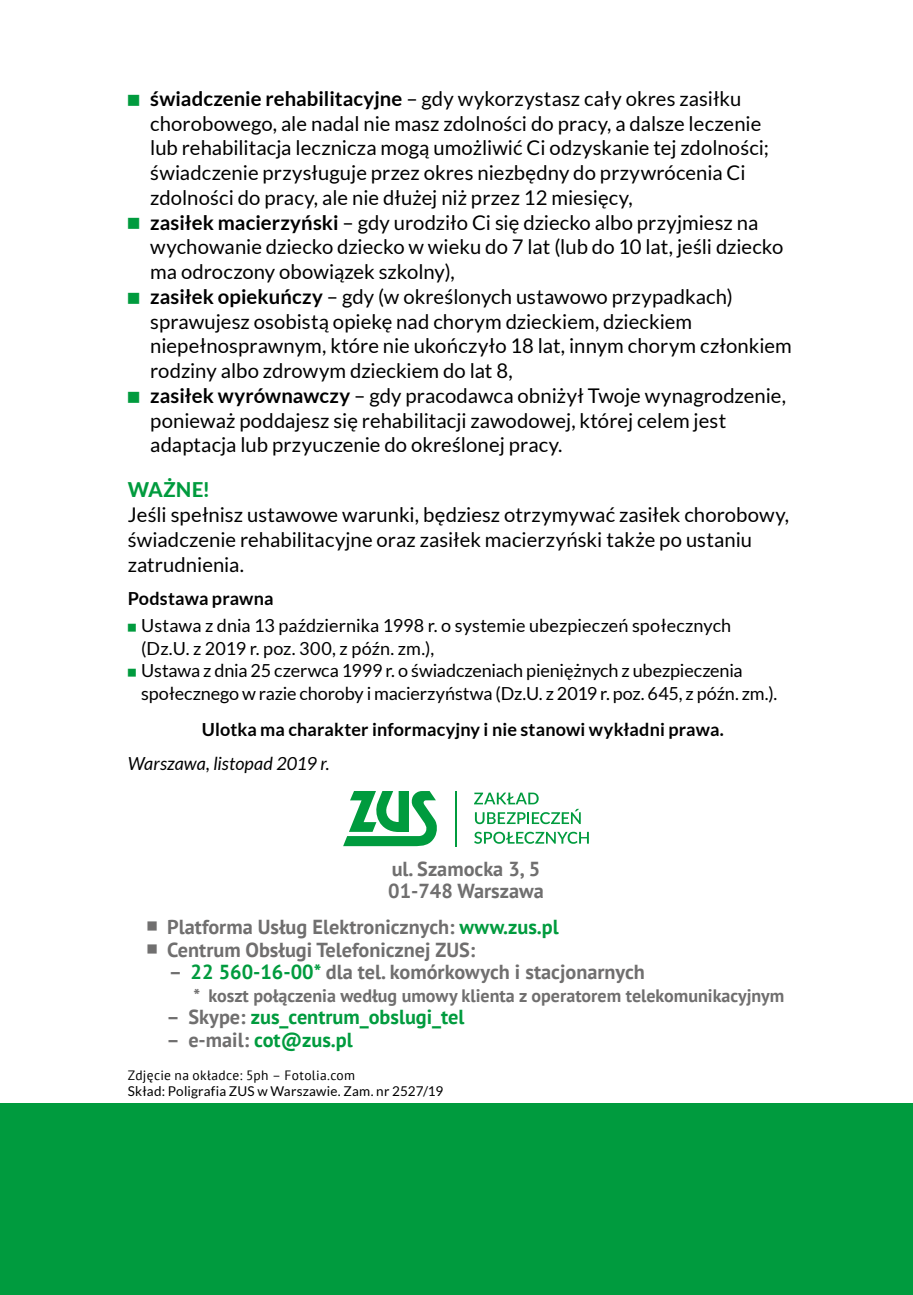
<style>
.page{position:relative;width:913px;height:1295px;background:#fff}
.page>*{position:absolute;margin:0;border:0;box-sizing:border-box;transform-origin:0 0}
.t1{font:20.25px/24.8px "Lato";color:#000}
.t2{font:700 20.25px/22.5px "PT Sans";color:#706f6f}
.t3{font:700 20.25px "PT Sans";color:#009b3e}
.t4{font:800 20.25px "Lato";letter-spacing:.01em;color:#009b3e}
.t5{font:18px/27px "Lato";color:#000}
.t6{font:700 18px "PT Sans";color:#706f6f}
.t7{font:700 18px "Lato";letter-spacing:.005em;color:#000}
.t8{font:italic 18px "Lato";letter-spacing:.005em;color:#000}
.t9{font:13.5px "Lato";letter-spacing:.015em;color:#000}
.t10{font:13.5px "PT Sans";letter-spacing:.025em;color:#000}
.s1{font-family:"Newspaper Pi PL Regular A";font-size:15.75px;color:#009b3e}
.s2{font-weight:700}
.s3{font-family:"Newspaper Pi PL Regular A";font-size:11.25px;color:#009b3e}
.s4{font-family:"Newspaper Pi PL Regular A";font-weight:400;font-size:18px}
.s5{color:#009b3e}
.s6{color:#706f6f}
</style>
<div class="page">
<div style="left:0;top:1103px;width:912px;height:192px;background:#009b3e"></div>
<svg style="left:474px;top:792px;width:106px;height:32px"></svg>
<svg style="left:474px;top:832px;width:114px;height:12px"></svg>
<svg style="left:343px;top:791px;width:94px;height:55px"></svg>
<hr style="left:455px;top:791px;width:1px;height:55px;background:#009b3e">
<p class="t1" style="left:128px;top:86px;width:615px"><span class="s1">t</span> <span class="s2">świadczenie rehabilitacyjne</span> – gdy wykorzystasz cały okres zasiłku</p>
<p class="t1" style="left:150px;top:111px;width:612px">chorobowego, ale nadal nie masz zdolności do pracy, a dalsze leczenie</p>
<p class="t1" style="left:150px;top:135px;width:620px">lub rehabilitacja lecznicza mogą umożliwić Ci odzyskanie tej zdolności;</p>
<p class="t1" style="left:150px;top:160px;width:596px">świadczenie przysługuje przez okres niezbędny do przywrócenia Ci</p>
<p class="t1" style="left:150px;top:185px;width:483px">zdolności do pracy, ale nie dłużej niż przez 12 miesięcy,</p>
<p class="t1" style="left:128px;top:210px;width:632px"><span class="s1">t</span> <span class="s2">zasiłek macierzyński</span> – gdy urodziło Ci się dziecko albo przyjmiesz na</p>
<p class="t1" style="left:150px;top:234px;width:634px">wychowanie dziecko dziecko w wieku do 7 lat (lub do 10 lat, jeśli dziecko</p>
<p class="t1" style="left:150px;top:259px;width:306px">ma odroczony obowiązek szkolny),</p>
<p class="t1" style="left:128px;top:284px;width:606px"><span class="s1">t</span> <span class="s2">zasiłek opiekuńczy</span> – gdy (w określonych ustawowo przypadkach)</p>
<p class="t1" style="left:150px;top:309px;width:543px">sprawujesz osobistą opiekę nad chorym dzieckiem, dzieckiem</p>
<p class="t1" style="left:150px;top:333px;width:642px">niepełnosprawnym, które nie ukończyło 18 lat, innym chorym członkiem</p>
<p class="t1" style="left:150px;top:358px;width:364px">rodziny albo zdrowym dzieckiem do lat 8,</p>
<p class="t1" style="left:128px;top:383px;width:659px"><span class="s1">t</span> <span class="s2">zasiłek wyrównawczy</span> – gdy pracodawca obniżył Twoje wynagrodzenie,</p>
<p class="t1" style="left:150px;top:408px;width:577px">ponieważ poddajesz się rehabilitacji zawodowej, której celem jest</p>
<p class="t1" style="left:150px;top:432px;width:413px">adaptacja lub przyuczenie do określonej pracy.</p>
<p class="t4" style="left:128px;top:475px;width:83px">WAŻNE!</p>
<p class="t1" style="left:128px;top:502px;width:662px">Jeśli spełnisz ustawowe warunki, będziesz otrzymywać zasiłek chorobowy, świadczenie rehabilitacyjne oraz zasiłek macierzyński także po ustaniu zatrudnienia.</p>
<p class="t5" style="left:128px;top:585px;width:604px"><span class="s2">Podstawa prawna<br></span><span class="s3">t</span> Ustawa z dnia 13 października 1998 r. o systemie ubezpieczeń społecznych</p>
<p class="t5" style="left:141px;top:635px;width:294px">(Dz.U. z 2019 r. poz. 300, z późn. zm.),</p>
<p class="t5" style="left:128px;top:657px;width:616px"><span class="s3">t</span> Ustawa z dnia 25 czerwca 1999 r. o świadczeniach pieniężnych z ubezpieczenia</p>
<p class="t5" style="left:141px;top:680px;width:637px">społecznego w razie choroby i macierzyństwa (Dz.U. z 2019 r. poz. 645, z późn. zm.).</p>
<p class="t7" style="left:202px;top:719px;width:523px">Ulotka ma charakter informacyjny i nie stanowi wykładni prawa.</p>
<p class="t8" style="left:128px;top:753px;width:203px">Warszawa, listopad 2019 r.</p>
<p class="t2" style="left:388px;top:857px;width:157px">ul. Szamocka 3, 5<br>01-748 Warszawa</p>
<p class="t2" style="left:146px;top:915px;width:414px"><span class="s4">r</span> Platforma Usług Elektronicznych: <span class="s5">www.zus.pl </span><span class="s4">r</span> Centrum Obsługi Telefonicznej ZUS:</p>
<p class="t2" style="left:169px;top:960px;width:477px">– <span class="s5">22 560-16-00*</span> dla tel. komórkowych i stacjonarnych</p>
<p class="t6" style="left:193px;top:983px;width:592px">* koszt połączenia według umowy klienta z operatorem telekomunikacyjnym</p>
<p class="t3" style="left:166px;top:1004px;width:299px"><span class="s6">– Skype:</span> zus_centrum_obslugi_tel</p>
<p class="t3" style="left:166px;top:1026px;width:188px"><span class="s6">– e-mail:</span> cot@zus.pl</p>
<p class="t10" style="left:128px;top:1067px;width:229px">Zdjęcie na okładce: 5ph – Fotolia.com</p>
<p class="t9" style="left:128px;top:1083px;width:317px">Skład: Poligrafia ZUS w Warszawie. Zam. nr 2527/19</p>
</div>
